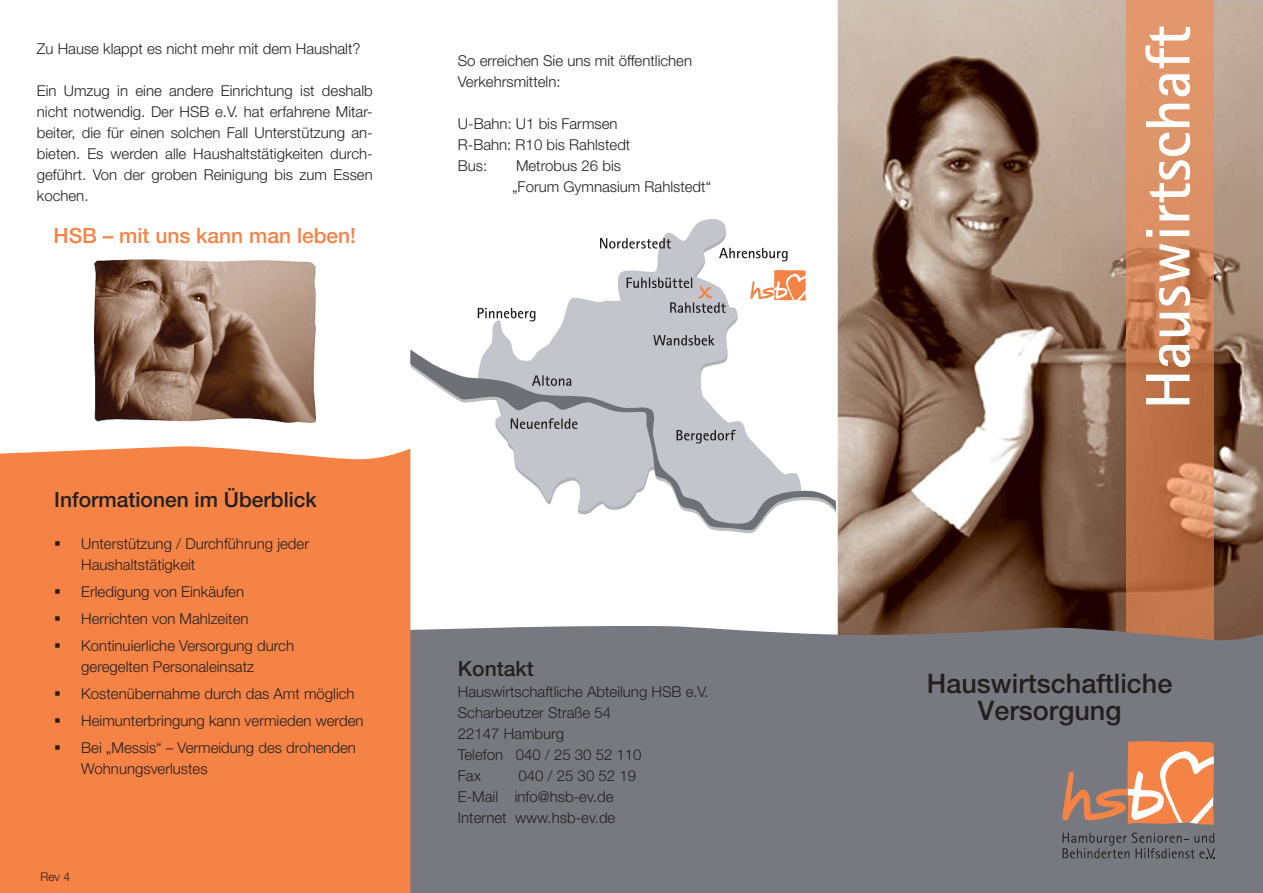
<style>
.page{position:relative;width:1263px;height:893px;background:#fff}
.page>*{position:absolute;margin:0;border:0;box-sizing:border-box;transform-origin:0 0}
.t1{font:700 63px "Rotis Sans Serif";color:#fff}
.t2{font:500 27px/27px "Helvetica Neue CE";color:#231f20;text-align:center}
.t3{font:500 21px "Helvetica Neue CE";color:#231f20}
.t4{font:500 21px "Helvetica Neue CE";color:#f58345}
.t5{font:300 15px/21px "Helvetica Neue";color:#231f20}
.t6{font:300 15px/21px "Helvetica Neue CE";color:#231f20}
.t7{font:300 12px "Helvetica Neue";color:#231f20}
</style>
<div class="page">
<img style="left:838px;top:0;width:288px;height:626px">
<img style="left:1214px;top:0;width:49px;height:626px">
<img style="left:1126px;top:0;width:88px;height:626px">
<div style="left:410px;top:626px;width:853px;height:267px;background:#787980"></div>
<div style="left:0;top:446px;width:410px;height:447px;background:#f58345"></div>
<img style="left:95px;top:259px;width:220px;height:163px">
<svg style="left:477px;top:219px;width:311px;height:130px"></svg>
<svg style="left:410px;top:349px;width:426px;height:183px"></svg>
<svg style="left:676px;top:430px;width:60px;height:13px"></svg>
<svg style="left:511px;top:418px;width:66px;height:11px"></svg>
<svg style="left:532px;top:375px;width:39px;height:11px"></svg>
<svg style="left:653px;top:335px;width:61px;height:10px"></svg>
<svg style="left:719px;top:248px;width:68px;height:13px"></svg>
<svg style="left:600px;top:238px;width:71px;height:11px"></svg>
<svg style="left:478px;top:308px;width:57px;height:13px"></svg>
<svg style="left:750px;top:270px;width:56px;height:31px"></svg>
<svg style="left:626px;top:278px;width:100px;height:35px;background:#b3b1b7"></svg>
<svg style="left:1062px;top:741px;width:152px;height:84px;background:#c98e70"></svg>
<svg style="left:1063px;top:833px;width:152px;height:25px;background:#67686d"></svg>
<p class="t5" style="left:37px;top:40px;width:325px">Zu Hause klappt es nicht mehr mit dem Haushalt?</p>
<p class="t5" style="left:37px;top:82px;width:337px;text-align:justify">Ein Umzug in eine andere Einrichtung ist deshalb nicht notwendig. Der HSB e.V. hat erfahrene Mitar&shy;beiter, die für einen solchen Fall Unterstützung an&shy;bieten. Es werden alle Haushaltstätigkeiten durch&shy;geführt. Von der groben Reinigung bis zum Essen kochen.</p>
<h3 class="t4" style="left:53px;top:228px;width:304px">HSB – mit uns kann man leben!</h3>
<p class="t5" style="left:458px;top:51px;width:236px">So erreichen Sie uns mit öffentlichen<br>Verkehrsmitteln:</p>
<p class="t5" style="left:458px;top:114px;width:174px">U-Bahn: U1 bis Farmsen<br>R-Bahn: R10 bis Rahlstedt</p>
<p class="t6" style="left:458px;top:157px;width:31px">Bus:</p>
<p class="t6" style="left:512px;top:157px;width:201px">Metrobus 26 bis<br>„Forum Gymnasium Rahlstedt“</p>
<h3 class="t3" style="left:54px;top:492px;width:264px">Informationen im Überblick</h3>
<p class="t5" style="left:81px;top:535px;width:229px;text-indent:-27px">▪ Unterstützung / Durchführung jeder<br>Haushaltstätigkeit</p>
<p class="t5" style="left:54px;top:583px;width:191px">▪ Erledigung von Einkäufen</p>
<p class="t5" style="left:54px;top:610px;width:196px">▪ Herrichten von Mahlzeiten</p>
<p class="t5" style="left:81px;top:637px;width:214px;text-indent:-27px">▪ Kontinuierliche Versorgung durch geregelten Personaleinsatz</p>
<p class="t5" style="left:54px;top:685px;width:302px">▪ Kostenübernahme durch das Amt möglich</p>
<p class="t5" style="left:54px;top:712px;width:311px">▪ Heimunterbringung kann vermieden werden</p>
<p class="t5" style="left:81px;top:739px;width:276px;text-indent:-27px">▪ Bei „Messis“ – Vermeidung des drohenden<br>Wohnungsverlustes</p>
<p class="t7" style="left:40px;top:873px;width:31px">Rev 4</p>
<h3 class="t3" style="left:458px;top:661px;width:77px">Kontakt</h3>
<p class="t5" style="left:458px;top:682px;width:252px">Hauswirtschaftliche Abteilung HSB e.V.<br>Scharbeutzer Straße 54<br>22147 Hamburg<br>Telefon 040 / 25 30 52 110<br>Fax</p>
<p class="t5" style="left:458px;top:766px;width:180px;text-indent:61px">040 / 25 30 52 19<br>E-Mail info@hsb-ev.de<br>Internet www.hsb-ev.de</p>
<h1 class="t1" style="left:1146px;top:409px;width:385px;rotate:-90deg">Hauswirtschaft</h1>
<h2 class="t2" style="left:927px;top:673px;width:247px">Hauswirtschaftliche<br>Versorgung</h2>
</div>
